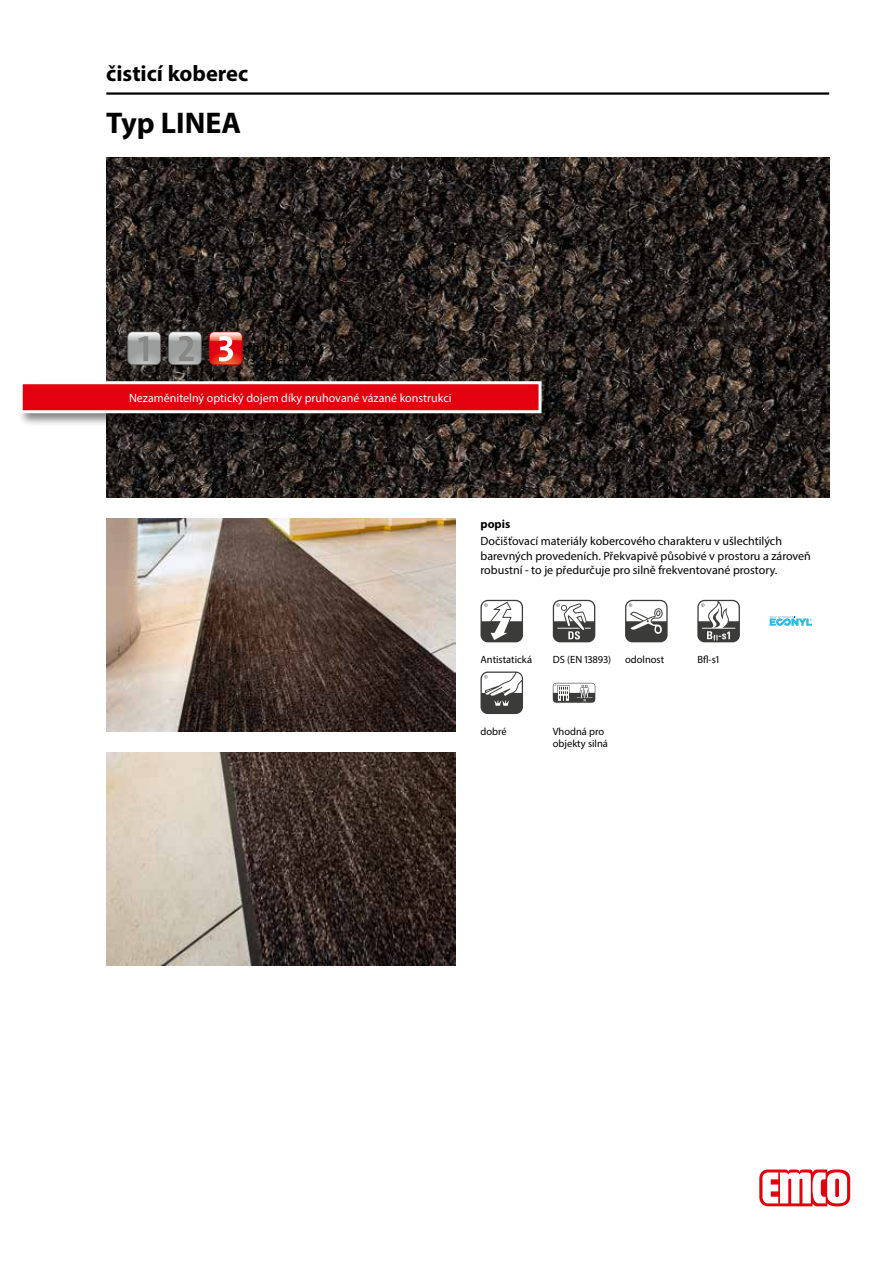
<style>
.page{position:relative;width:893px;height:1263px;background:#fff}
.page>*{position:absolute;margin:0;border:0;box-sizing:border-box;transform-origin:0 0}
.t1{font:700 30px "Myriad Pro";color:#000}
.t2{font:700 22.5px "Myriad Pro";color:#000}
.t3{font:12px/14.4px "Myriad Pro";color:#000}
.t4{font:12px "Myriad Pro";color:#fff}
.t5{font:700 12px "Myriad Pro";color:#000}
.t6{font:10.5px/12.6px "Myriad Pro";color:#000}
</style>
<div class="page">
<img style="left:106px;top:157px;width:723px;height:340px">
<hr style="left:106px;top:92px;width:723px;height:3px;background:#000">
<svg style="left:759px;top:1169px;width:91px;height:37px"></svg>
<div style="left:18px;top:379px;width:538px;height:49px;background:#000;opacity:.5"></div>
<div style="left:21px;top:383px;width:519px;height:29px;background:#e3000f"></div>
<div style="left:20px;top:381px;width:522px;height:32px;border:3px solid #fff"></div>
<svg style="left:168px;top:332px;width:33px;height:33px"></svg>
<svg style="left:209px;top:332px;width:33px;height:33px"></svg>
<svg style="left:128px;top:332px;width:33px;height:33px"></svg>
<img style="left:106px;top:519px;width:349px;height:212px">
<img style="left:106px;top:753px;width:349px;height:212px">
<svg style="left:480px;top:600px;width:43px;height:42px"></svg>
<svg style="left:553px;top:600px;width:42px;height:42px"></svg>
<svg style="left:625px;top:600px;width:43px;height:42px"></svg>
<svg style="left:697px;top:600px;width:43px;height:42px"></svg>
<svg style="left:770px;top:616px;width:42px;height:10px"></svg>
<svg style="left:480px;top:671px;width:43px;height:43px"></svg>
<svg style="left:553px;top:683px;width:42px;height:20px"></svg>
<h2 class="t2" style="left:106px;top:59px;width:144px">čisticí koberec</h2>
<h1 class="t1" style="left:106px;top:103px;width:136px">Typ LINEA</h1>
<p class="t3" style="left:247px;top:340px;width:71px">vnitřní plocha (3.čistící zóna)</p>
<p class="t4" style="left:129px;top:390px;width:324px">Nezaměnitelný optický dojem díky pruhované vázané konstrukci</p>
<p class="t5" style="left:480px;top:516px;width:31px">popis</p>
<p class="t3" style="left:480px;top:534px;width:332px">Dočišťovací materiály kobercového charakteru v ušlechtilých barevných provedeních. Překvapivě působivé v prostoru a zároveň robustní - to je předurčuje pro silně frekventované prostory.</p>
<p class="t6" style="left:480px;top:653px;width:53px">Antistatická</p>
<p class="t6" style="left:553px;top:653px;width:60px">DS (EN 13893)</p>
<p class="t6" style="left:625px;top:653px;width:41px">odolnost</p>
<p class="t6" style="left:697px;top:653px;width:23px">Bfl-s1</p>
<p class="t6" style="left:480px;top:725px;width:28px">dobré</p>
<p class="t6" style="left:553px;top:725px;width:57px">Vhodná pro objekty silná</p>
</div>
